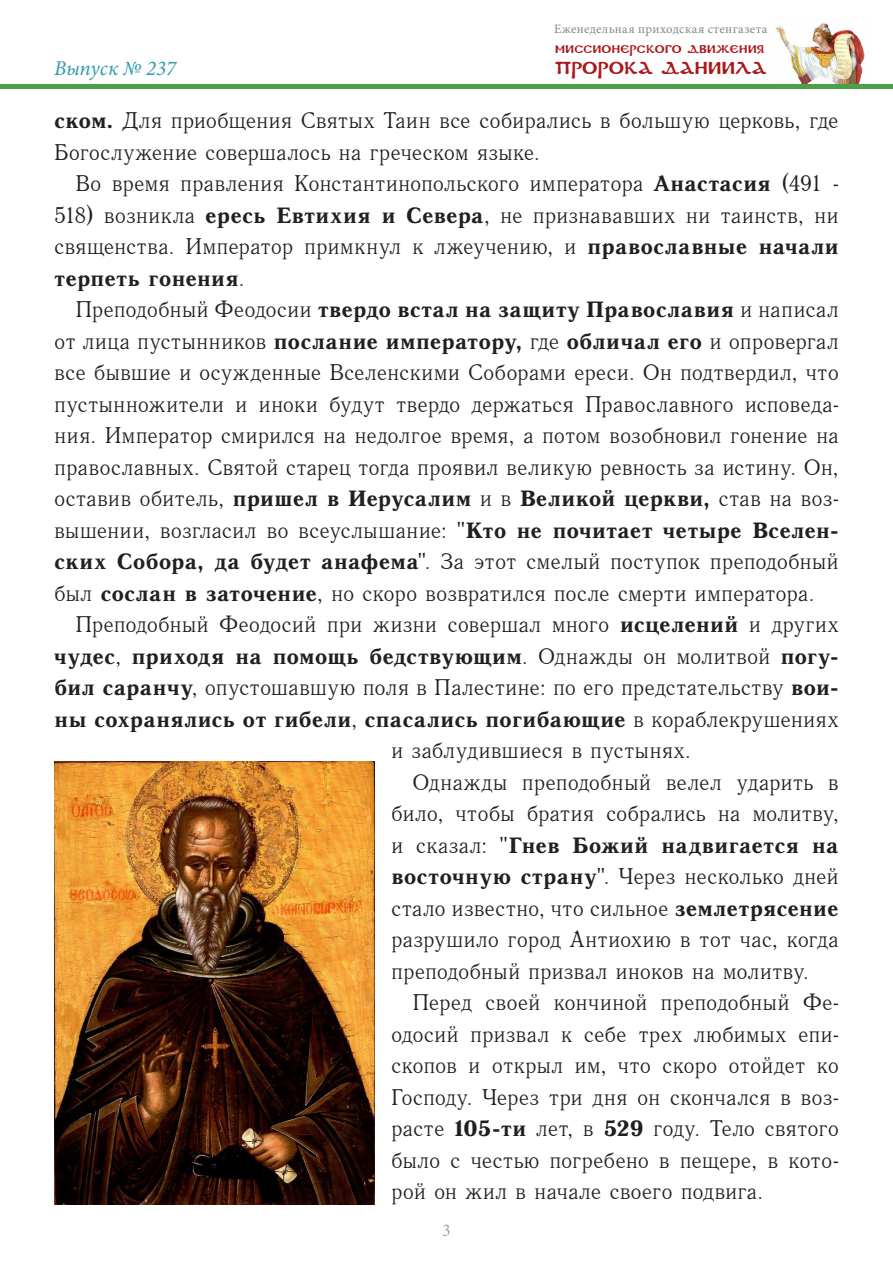
<style>
.page{position:relative;width:893px;height:1263px;background:#fff}
.page>*{position:absolute;margin:0;border:0;box-sizing:border-box;transform-origin:0 0}
._2__Основной_текст{font:22.5px/31.5px "Antiqua";letter-spacing:-.005em;color:#231f20;text-align:justify}
._2__Основной_текст-2{font:700 22.5px "Antiqua";letter-spacing:-.015em;color:#231f20}
.t1{font:italic 21px "Minion Pro";color:#2e9daa}
.t2{font:18px "Minion Pro";color:#9fa9a4}
.t3{font:17.1px "DS Coptic";letter-spacing:.01em;color:#aa181b}
.t4{font:12.75px "Minion Pro";letter-spacing:.03em;color:#7f8885}
.t5{font:10.95px "DS Coptic";letter-spacing:.025em;color:#aa181b}
.s1{font-weight:700}
.s2{font-weight:400}
</style>
<div class="page">
<img style="left:776px;top:23px;width:89px;height:61px">
<div style="left:0;top:84px;width:893px;height:5px;background:#4aa14a"></div>
<img style="left:54px;top:761px;width:320px;height:443px">
<p class="t1" style="left:54px;top:54px;width:124px">Выпуск № 237</p>
<p class="t4" style="left:554px;top:21px;width:215px">Еженедельная приходская стенгазета</p>
<p class="t5" style="left:555px;top:42px;width:210px">Миссионерского движения</p>
<p class="t3" style="left:555px;top:57px;width:213px">ПРОРОКА ДАНИИЛА</p>
<p class="_2__Основной_текст" style="left:54px;top:105px;width:786px"><span class="s1">ском.</span> Для приобщения Святых Таин все собирались в большую церковь, где<br>Богослужение совершалось на греческом языке.</p>
<p class="_2__Основной_текст" style="left:54px;top:168px;width:786px;text-indent:21px">Во время правления Константинопольского императора <span class="s1">Анастасия</span> (491 - 518) возникла <span class="s1">ересь Евтихия и Севера</span>, не признававших ни таинств, ни священства. Император примкнул к лжеучению, и <span class="s1">православные начали терпеть гонения</span>.</p>
<p class="_2__Основной_текст" style="left:54px;top:294px;width:786px;text-indent:21px">Преподобный Феодосии <span class="s1">твердо встал на защиту Православия</span> и написал от лица пустынников <span class="s1">послание императору,</span> где <span class="s1">обличал его</span> и опровергал все бывшие и осужденные Вселенскими Соборами ереси. Он подтвердил, что пустынножители и иноки будут твердо держаться Православного исповеда&shy;ния. Император смирился на недолгое время, а потом возобновил гонение на православных. Святой старец тогда проявил великую ревность за истину. Он, оставив обитель, <span class="s1">пришел в Иерусалим</span> и в <span class="s1">Великой церкви,</span> став на воз&shy;вышении, возгласил во всеуслышание: "<span class="s1">Кто не почитает четыре Вселен&shy;ских Собора, да будет анафема</span>". За этот смелый поступок преподобный был <span class="s1">сослан в заточение</span>, но скоро возвратился после смерти императора.</p>
<p class="_2__Основной_текст" style="left:75px;top:609px;width:765px">Преподобный Феодосий при жизни совершал много <span class="s1">исцелений</span> и других</p>
<p class="_2__Основной_текст-2" style="left:54px;top:644px;width:786px">чудес<span class="s2">,</span> приходя на помощь бедствующим<span class="s2">. Однажды он молитвой</span> погу-</p>
<p class="_2__Основной_текст" style="left:54px;top:672px;width:786px"><span class="s1">бил саранчу</span>, опустошавшую поля в Палестине: по его предстательству <span class="s1">вои-</span></p>
<p class="_2__Основной_текст-2" style="left:54px;top:707px;width:786px">ны сохранялись от гибели<span class="s2">,</span> спасались погибающие <span class="s2">в кораблекрушениях</span></p>
<p class="_2__Основной_текст" style="left:391px;top:735px;width:301px">и заблудившиеся в пустынях.</p>
<p class="_2__Основной_текст" style="left:391px;top:767px;width:449px;text-indent:21px">Однажды преподобный велел ударить в било, чтобы братия собрались на молитву, и сказал: "<span class="s1">Гнев Божий надвигается на восточную страну</span>". Через несколько дней стало известно, что сильное <span class="s1">землетрясение </span>разрушило город Антиохию в тот час, когда преподобный призвал иноков на молитву.</p>
<p class="_2__Основной_текст" style="left:391px;top:987px;width:449px;text-indent:21px">Перед своей кончиной преподобный Фе&shy;одосий призвал к себе трех любимых епи&shy;скопов и открыл им, что скоро отойдет ко Господу. Через три дня он скончался в воз&shy;расте <span class="s1">105-ти</span> лет, в <span class="s1">529</span> году. Тело святого было с честью погребено в пещере, в кото&shy;рой он жил в начале своего подвига.</p>
<p class="t2" style="left:442px;top:1218px;width:10px">3</p>
</div>
